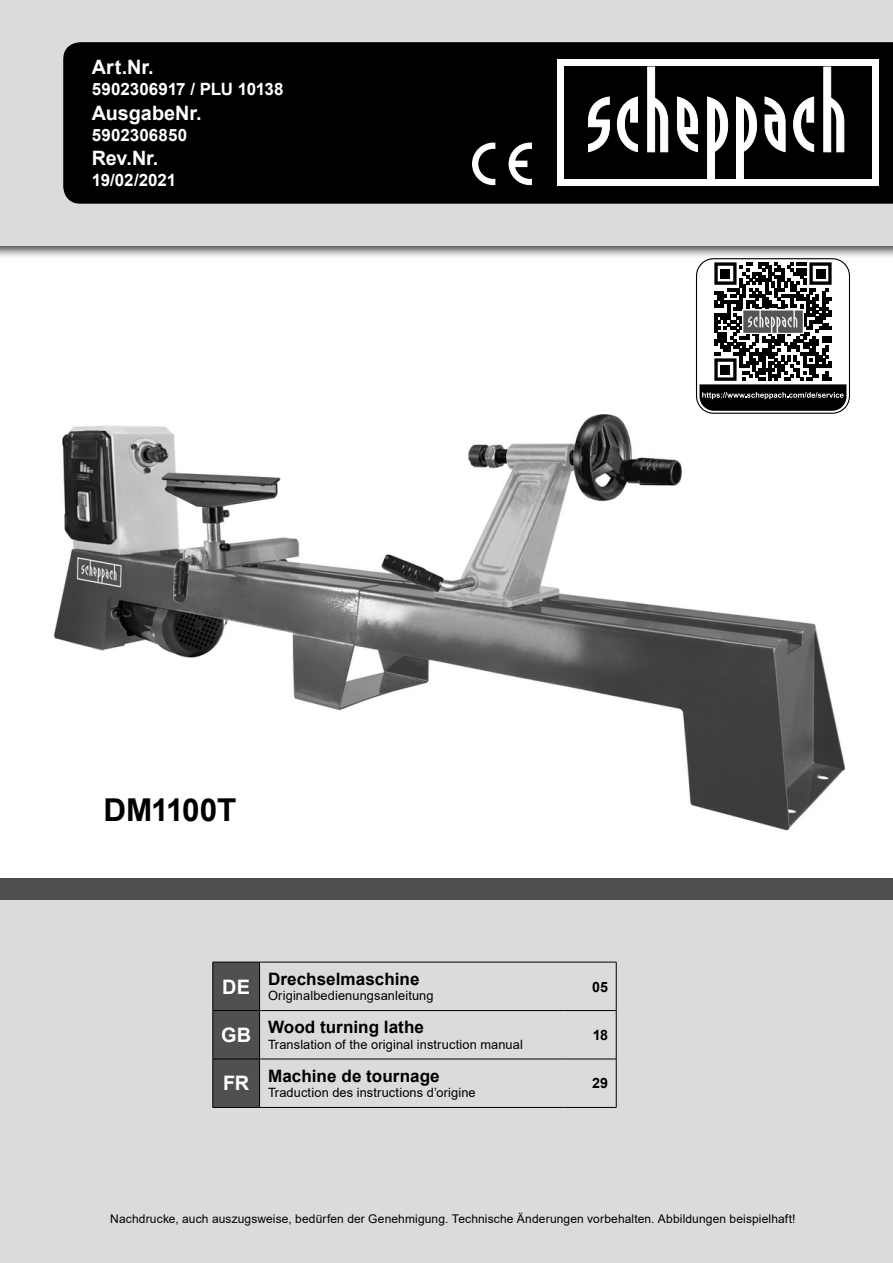
<style>
.page{position:relative;width:893px;height:1263px;background:#fff}
.page>*{position:absolute;margin:0;border:0;box-sizing:border-box;transform-origin:0 0}
.t1{font:700 31.5px "Arial";letter-spacing:-.025em;color:#000}
.t2{font:700 19.95px "Arial";color:#fff}
.t3{font:700 19.8px "Arial";color:#fff}
.t4{font:700 17.1px "Arial";letter-spacing:.005em;color:#000}
.t5{font:700 16.95px "Arial";letter-spacing:-.005em;color:#fff}
.t6{font:700 14.25px "Arial";color:#000}
.t7{font:12.75px "Arial";letter-spacing:.01em;color:#000}
.t8{font:12px "Arial";letter-spacing:.01em;color:#000}
</style>
<div class="page">
<div style="left:0;top:0;width:893px;height:260px;background:#000;opacity:.75"></div>
<div style="left:0;top:0;width:893px;height:246px;background:#dbdbdb"></div>
<div style="left:63px;top:42px;width:830px;height:162px;background:#000"></div>
<div style="left:0;top:900px;width:893px;height:363px;background:#dbdbdb"></div>
<div style="left:0;top:879px;width:893px;height:21px;background:#505050"></div>
<svg style="left:472px;top:143px;width:23px;height:42px"></svg>
<svg style="left:509px;top:143px;width:23px;height:42px"></svg>
<img style="left:54px;top:414px;width:790px;height:417px">
<div style="left:557px;top:60px;width:322px;height:126px;background:#fff"></div>
<div style="left:564px;top:67px;width:308px;height:112px;background:#000"></div>
<svg style="left:588px;top:97px;width:22px;height:55px"></svg>
<svg style="left:617px;top:96px;width:21px;height:56px"></svg>
<svg style="left:647px;top:67px;width:21px;height:85px"></svg>
<svg style="left:677px;top:96px;width:21px;height:56px"></svg>
<svg style="left:765px;top:96px;width:21px;height:56px"></svg>
<svg style="left:793px;top:96px;width:21px;height:56px"></svg>
<svg style="left:707px;top:96px;width:21px;height:83px"></svg>
<svg style="left:736px;top:96px;width:21px;height:83px"></svg>
<svg style="left:823px;top:67px;width:21px;height:85px"></svg>
<div style="left:214px;top:963px;width:45px;height:144px;background:#505050"></div>
<hr style="left:213px;top:962px;width:47px;height:1px;background:#000">
<hr style="left:213px;top:962px;width:1px;height:48px;background:#000">
<hr style="left:260px;top:962px;width:304px;height:1px;background:#000">
<hr style="left:259px;top:962px;width:1px;height:48px;background:#000">
<hr style="left:564px;top:962px;width:52px;height:1px;background:#000">
<hr style="left:616px;top:962px;width:1px;height:48px;background:#000">
<hr style="left:213px;top:1010px;width:47px;height:1px;background:#000">
<hr style="left:213px;top:1011px;width:1px;height:48px;background:#000">
<hr style="left:260px;top:1010px;width:304px;height:1px;background:#000">
<hr style="left:259px;top:1011px;width:1px;height:48px;background:#000">
<hr style="left:564px;top:1010px;width:52px;height:1px;background:#000">
<hr style="left:616px;top:1011px;width:1px;height:48px;background:#000">
<hr style="left:213px;top:1059px;width:47px;height:1px;background:#000">
<hr style="left:213px;top:1059px;width:1px;height:48px;background:#000">
<hr style="left:260px;top:1059px;width:304px;height:1px;background:#000">
<hr style="left:259px;top:1059px;width:1px;height:48px;background:#000">
<hr style="left:564px;top:1059px;width:52px;height:1px;background:#000">
<hr style="left:616px;top:1059px;width:1px;height:48px;background:#000">
<hr style="left:213px;top:1107px;width:47px;height:1px;background:#000">
<hr style="left:260px;top:1107px;width:304px;height:1px;background:#000">
<hr style="left:564px;top:1107px;width:52px;height:1px;background:#000">
<div style="left:696px;top:258px;width:154px;height:156px;border:1px solid #000;border-radius:17px"></div>
<svg style="left:699px;top:262px;width:147px;height:149px"></svg>
<p class="t3" style="left:92px;top:53px;width:63px">Art.Nr.</p>
<p class="t5" style="left:92px;top:78px;width:193px">5902306917 / PLU 10138</p>
<p class="t3" style="left:92px;top:99px;width:111px">AusgabeNr.</p>
<p class="t5" style="left:92px;top:123px;width:97px">5902306850</p>
<p class="t3" style="left:92px;top:144px;width:68px">Rev.Nr.</p>
<p class="t5" style="left:92px;top:168px;width:86px">19/02/2021</p>
<p class="t1" style="left:103px;top:787px;width:134px">DM1100T</p>
<p class="t2" style="left:222px;top:972px;width:29px">DE</p>
<p class="t4" style="left:268px;top:967px;width:153px">Drechselmaschine</p>
<p class="t7" style="left:268px;top:987px;width:167px">Originalbedienungsanleitung</p>
<p class="t2" style="left:221px;top:1021px;width:31px">GB</p>
<p class="t4" style="left:268px;top:1015px;width:158px">Wood turning lathe</p>
<p class="t7" style="left:268px;top:1035px;width:256px">Translation of the original instruction manual</p>
<p class="t2" style="left:223px;top:1069px;width:28px">FR</p>
<p class="t4" style="left:268px;top:1064px;width:173px">Machine de tournage</p>
<p class="t7" style="left:268px;top:1084px;width:209px">Traduction des instructions d’origine</p>
<p class="t6" style="left:592px;top:976px;width:17px">05</p>
<p class="t6" style="left:593px;top:1025px;width:17px">18</p>
<p class="t6" style="left:592px;top:1073px;width:18px">29</p>
<p class="t8" style="left:110px;top:1211px;width:687px">Nachdrucke, auch auszugsweise, bedürfen der Genehmigung. Technische Änderungen vorbehalten. Abbildungen beispielhaft!</p>
</div>
